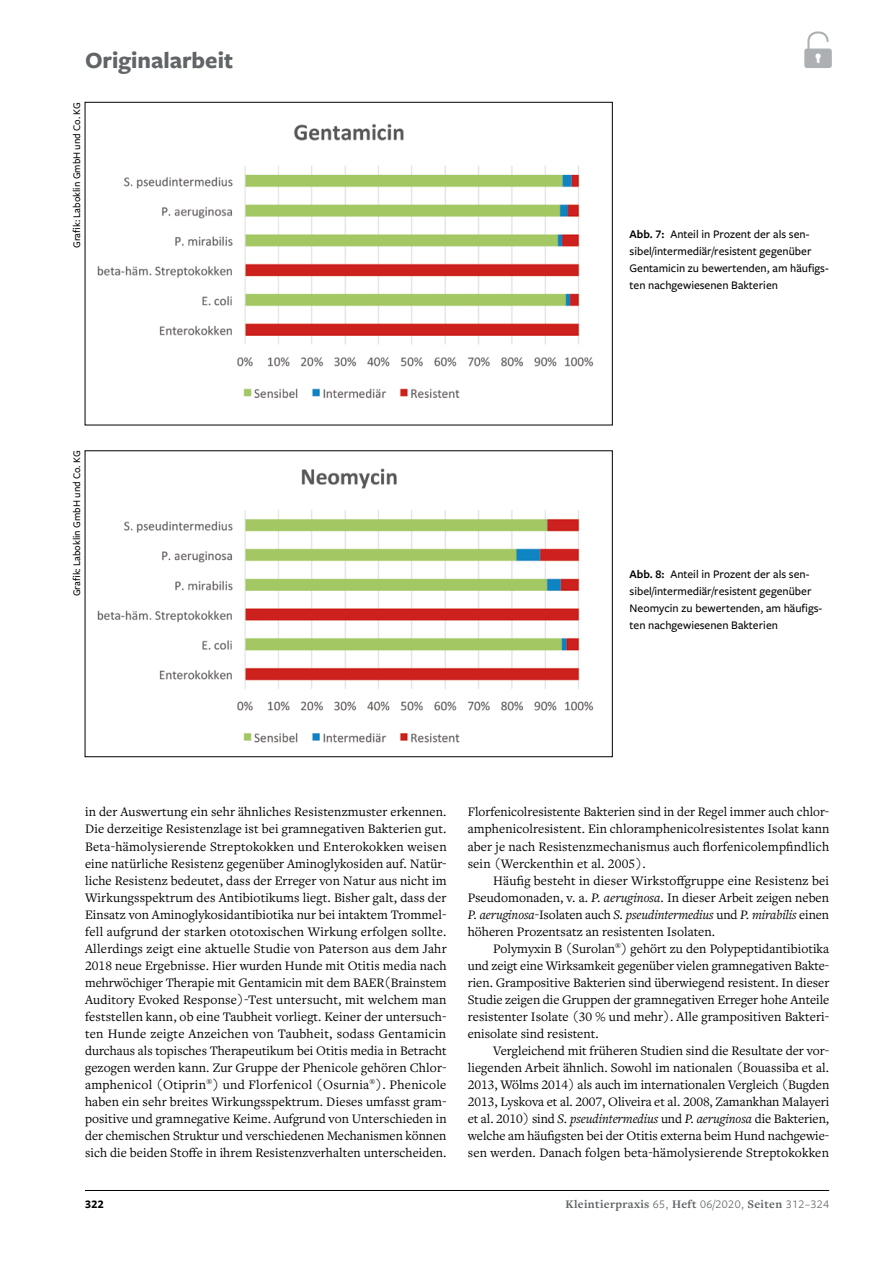
<style>
.page{position:relative;width:893px;height:1263px;background:#fff}
.page>*{position:absolute;margin:0;border:0;box-sizing:border-box;transform-origin:0 0}
.t1{font:700 24px "Freight Sans Pro";color:#616567}
.t2{font:13.5px/17px "Freight Text Pro";letter-spacing:.005em;color:#000;text-align:justify}
.t3{font:500 12px/17px "Freight Sans Pro";color:#000}
.t4{font:700 12px "Freight Text Pro";letter-spacing:.03em;color:#616567}
.t5{font:700 12px "Freight Sans Pro";color:#000}
.t6{font:500 10.5px "Freight Sans Pro";color:#000}
.s1{font-weight:600}
.s2{font-style:italic}
.s3{font-family:"Freight Sans Pro";font-weight:400}
</style>
<div class="page">
<hr style="left:85px;top:1190px;width:744px;height:1px;background:#000">
<svg style="left:804px;top:31px;width:28px;height:37px"></svg>
<img style="left:97px;top:468px;width:497px;height:275px">
<div style="left:85px;top:450px;width:528px;height:307px;border:1px solid #000"></div>
<img style="left:97px;top:123px;width:497px;height:275px">
<h1 class="t1" style="left:85px;top:44px;width:150px">Originalarbeit</h1>
<p class="t6" style="left:70px;top:248px;width:147px;rotate:-90deg">Grafik: Laboklin GmbH und Co. KG</p>
<p class="t6" style="left:70px;top:596px;width:147px;rotate:-90deg">Grafik: Laboklin GmbH und Co. KG</p>
<p class="t3" style="left:630px;top:225px;width:201px"><span class="s1">Abb. 7:</span> Anteil in Prozent der als sen&shy;sibel/intermediär/resistent gegenüber Gentamicin zu bewertenden, am häufigs&shy;ten nachgewiesenen Bakterien</p>
<p class="t3" style="left:630px;top:565px;width:194px"><span class="s1">Abb. 8:</span> Anteil in Prozent der als sen&shy;sibel/intermediär/resistent gegenüber Neomycin zu bewertenden, am häufigs&shy;ten nachgewiesenen Bakterien</p>
<p class="t2" style="left:85px;top:803px;width:363px">in der Auswertung ein sehr ähnliches Resistenzmuster erkennen.<br>Die derzeitige Resistenzlage ist bei gramnegativen Bakterien gut.<br>Beta-hämolysierende Streptokokken und Enterokokken weisen eine natürliche Resistenz gegenüber Aminoglykosiden auf. Natür&shy;liche Resistenz bedeutet, dass der Erreger von Natur aus nicht im Wirkungsspektrum des Antibiotikums liegt. Bisher galt, dass der Einsatz von Aminoglykosidantibiotika nur bei intaktem Trommel&shy;fell aufgrund der starken ototoxischen Wirkung erfolgen sollte.<br>Allerdings zeigt eine aktuelle Studie von Paterson aus dem Jahr 2018 neue Ergebnisse. Hier wurden Hunde mit Otitis media nach mehrwöchiger Therapie mit Gentamicin mit dem BAER(Brainstem Auditory Evoked Response)-Test untersucht, mit welchem man feststellen kann, ob eine Taubheit vorliegt. Keiner der untersuch&shy;ten Hunde zeigte Anzeichen von Taubheit, sodass Gentamicin durchaus als topisches Therapeutikum bei Otitis media in Betracht gezogen werden kann. Zur Gruppe der Phenicole gehören Chlor&shy;amphenicol (Otiprin<sup>®</sup>) und Florfenicol (Osurnia<sup>®</sup>). Phenicole haben ein sehr breites Wirkungsspektrum. Dieses umfasst gram&shy;positive und gramnegative Keime. Aufgrund von Unterschieden in der chemischen Struktur und verschiedenen Mechanismen können sich die beiden Stoffe in ihrem Resistenzverhalten unterscheiden.</p>
<p class="t2" style="left:468px;top:803px;width:363px">Florfenicolresistente Bakterien sind in der Regel immer auch chlor&shy;amphenicolresistent. Ein chloramphenicolresistentes Isolat kann aber je nach Resistenzmechanismus auch florfenicolempfindlich sein (Werckenthin et al. 2005).</p>
<p class="t2" style="left:468px;top:871px;width:363px;text-indent:26px">Häufig besteht in dieser Wirkstoffgruppe eine Resistenz bei Pseudomonaden, v. a. <span class="s2">P. aeruginosa</span>. In dieser Arbeit zeigen neben <span class="s2">P. aeruginosa</span>-Isolaten auch <span class="s2">S. pseudintermedius</span> und <span class="s2">P. mirabilis</span> einen höheren Prozentsatz an resistenten Isolaten.</p>
<p class="t2" style="left:468px;top:939px;width:363px;text-indent:26px">Polymyxin B (Surolan<sup>®</sup>) gehört zu den Polypeptidantibiotika und zeigt eine Wirksamkeit gegenüber vielen gramnegativen Bakte&shy;rien. Grampositive Bakterien sind überwiegend resistent. In dieser Studie zeigen die Gruppen der gramnegativen Erreger hohe Anteile resistenter Isolate (30 % und mehr). Alle grampositiven Bakteri&shy;enisolate sind resistent.</p>
<p class="t2" style="left:468px;top:1041px;width:363px;text-indent:26px">Vergleichend mit früheren Studien sind die Resultate der vor&shy;liegenden Arbeit ähnlich. Sowohl im nationalen (Bouassiba et al.<br>2013, Wölms 2014) als auch im internationalen Vergleich (Bugden 2013, Lyskova et al. 2007, Oliveira et al. 2008, Zamankhan Malayeri et al. 2010) sind <span class="s2">S. pseudintermedius</span> und <span class="s2">P. aeruginosa</span> die Bakterien, welche am häufigsten bei der Otitis externa beim Hund nachgewie&shy;sen werden. Danach folgen beta-hämolysierende Streptokokken</p>
<p class="t5" style="left:85px;top:1195px;width:20px">322</p>
<p class="t4" style="left:565px;top:1196px;width:265px">Kleintierpraxis <span class="s3">65,</span> Heft <span class="s3">06/2020,</span> Seiten <span class="s3">312–324</span></p>
</div>
